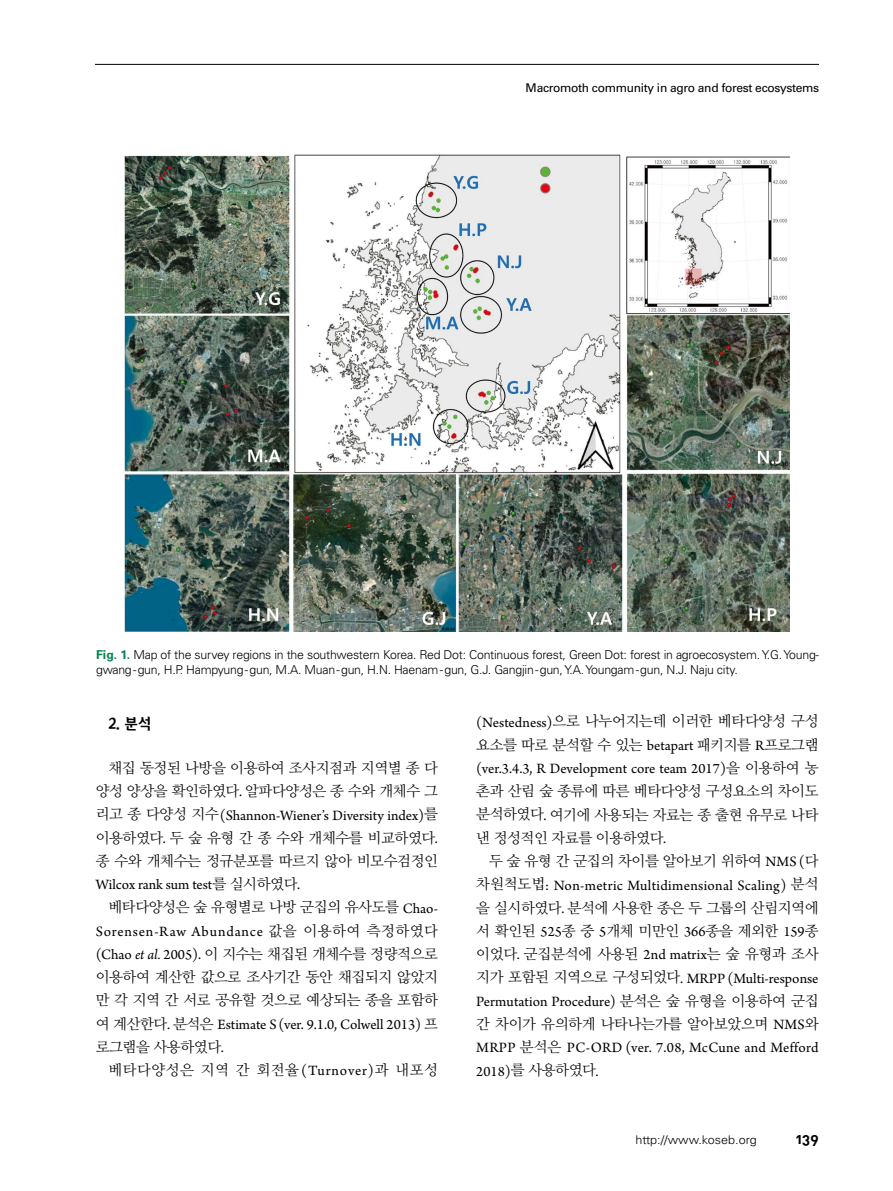
<style>
.page{position:relative;width:893px;height:1191px;background:#fff}
.page>*{position:absolute;margin:0;border:0;box-sizing:border-box;transform-origin:0 0}
.t1{font:15px/23.2px "Arno Pro";color:#000}
.t2{font:15px/23.2px "Arno Pro";letter-spacing:.02em;color:#000}
.t3{font:15px "Arno Pro";letter-spacing:.025em;color:#000}
.t4{font:15px "Arno Pro";letter-spacing:.055em;color:#000}
.t5{font:700 15px "Auction Gothic";color:#000;scale:.95 1}
.t6{font:15px "DIN Bold Alternate";color:#000}
.t7{font:14.55px/23.4px "Nanum Myeongjo OTF";letter-spacing:-.025em;color:#000;text-align:justify}
.t8{font:14.55px/23.2px "Nanum Myeongjo OTF";letter-spacing:.035em;color:#000}
.t9{font:300 12.3px/15px "Univers LT Std";letter-spacing:-.02em;color:#000}
.t10{font:12px "Univers LT Std";letter-spacing:-.025em;color:#000}
.t11{font:300 12px "Univers LT Std";color:#000;scale:1.05 1}
.s1{font-weight:700;color:#00824e}
.s2{font-family:"Arno Pro";font-size:15px}
.s3{font-family:"Nanum Myeongjo OTF";font-size:14.55px}
.s4{font-family:"Arno Pro";font-style:italic;font-size:15px}
</style>
<div class="page">
<hr style="left:96px;top:64px;width:723px;height:1px;background:#000">
<img style="left:125px;top:154px;width:664px;height:477px">
<p class="t10" style="left:526px;top:81px;width:295px">Macromoth community in agro and forest ecosystems</p>
<p class="t9" style="left:96px;top:647px;width:724px"><span class="s1">Fig. 1.</span> Map of the survey regions in the southwestern Korea. Red Dot: Continuous forest, Green Dot: forest in agroecosystem. Y.G. Young&shy;gwang-gun, H.P. Hampyung-gun, M.A. Muan-gun, H.N. Haenam-gun, G.J. Gangjin-gun, Y.A. Youngam-gun, N.J. Naju city.</p>
<p class="t5" style="left:108px;top:716px;width:47px">2. 분석</p>
<p class="t7" style="left:96px;top:755px;width:344px;text-align:right">채집 동정된 나방을 이용하여 조사지점과 지역별 종 다 양성 양상을 확인하였다<span class="s2">.</span> 알파다양성은 종 수와 개체수 그</p>
<p class="t1" style="left:96px;top:804px;width:344px"><span class="s3">리고 종 다양성 지수</span>(Shannon-Wiener’s Diversity index)<span class="s3">를</span></p>
<p class="t7" style="left:96px;top:826px;width:344px;line-height:23px">이용하였다<span class="s2">.</span> 두 숲 유형 간 종 수와 개체수를 비교하였다<span class="s2">. </span>종 수와 개체수는 정규분포를 따르지 않아 비모수검정인</p>
<p class="t1" style="left:96px;top:874px;width:206px">Wilcox rank sum test<span class="s3">를 실시하였다</span>.</p>
<p class="t7" style="left:108px;top:895px;width:331px">베타다양성은 숲 유형별로 나방 군집의 유사도를 <span class="s2">Chao-</span></p>
<p class="t4" style="left:96px;top:923px;width:344px">Sorensen-Raw Abundance <span class="s3">값을 이용하여 측정하였다</span></p>
<p class="t7" style="left:96px;top:942px;width:344px"><span class="s2">(Chao</span> <span class="s4">et al.</span> <span class="s2">2005).</span> 이 지수는 채집된 개체수를 정량적으로 이용하여 계산한 값으로 조사기간 동안 채집되지 않았지 만 각 지역 간 서로 공유할 것으로 예상되는 종을 포함하</p>
<p class="t1" style="left:96px;top:1013px;width:344px"><span class="s3">여 계산한다</span>. <span class="s3">분석은</span> Estimate S (ver. 9.1.0, Colwell 2013) <span class="s3">프</span></p>
<p class="t8" style="left:108px;top:1035px;width:331px;text-indent:-13px">로그램을 사용하였다<span class="s2">.<br></span>베타다양성은 지역 간 회전율 <span class="s2">(Turnover)</span>과 내포성</p>
<p class="t7" style="left:476px;top:709px;width:344px"><span class="s2">(Nestedness)</span>으로 나누어지는데 이러한 베타다양성 구성 요소를 따로 분석할 수 있는 <span class="s2">betapart</span> 패키지를 <span class="s2">R</span>프로그램</p>
<p class="t1" style="left:476px;top:758px;width:344px">(ver.3.4.3, R Development core team 2017)<span class="s3">을 이용하여 농</span></p>
<p class="t7" style="left:476px;top:779px;width:344px">촌과 산림 숲 종류에 따른 베타다양성 구성요소의 차이도 분석하였다<span class="s2">.</span> 여기에 사용되는 자료는 종 출현 유무로 나타 낸 정성적인 자료를 이용하였다<span class="s2">.</span></p>
<p class="t7" style="left:489px;top:849px;width:331px">두 숲 유형 간 군집의 차이를 알아보기 위하여 <span class="s2">NMS (</span>다</p>
<p class="t3" style="left:476px;top:876px;width:344px"><span class="s3">차원척도법</span>: Non-metric Multidimensional Scaling) <span class="s3">분석</span></p>
<p class="t7" style="left:476px;top:895px;width:344px">을 실시하였다<span class="s2">.</span> 분석에 사용한 종은 두 그룹의 산림지역에 서 확인된 <span class="s2">525</span>종 중 <span class="s2">5</span>개체 미만인 <span class="s2">366</span>종을 제외한 <span class="s2">159</span>종 이었다<span class="s2">.</span> 군집분석에 사용된 <span class="s2">2nd matrix</span>는 숲 유형과 조사</p>
<p class="t1" style="left:476px;top:967px;width:344px"><span class="s3">지가 포함된 지역으로 구성되었다</span>. MRPP (Multi-response<br>Permutation Procedure) <span class="s3">분석은 숲 유형을 이용하여 군집</span></p>
<p class="t7" style="left:476px;top:1012px;width:344px">간 차이가 유의하게 나타나는가를 알아보았으며 <span class="s2">NMS</span>와</p>
<p class="t2" style="left:476px;top:1037px;width:344px">MRPP <span class="s3">분석은</span> PC-ORD (ver. 7.08, McCune and Mefford<br>2018)<span class="s3">를 사용하였다</span>.</p>
<p class="t11" style="left:635px;top:1132px;width:117px">http://www.koseb.org</p>
<p class="t6" style="left:796px;top:1129px;width:24px">139</p>
</div>
